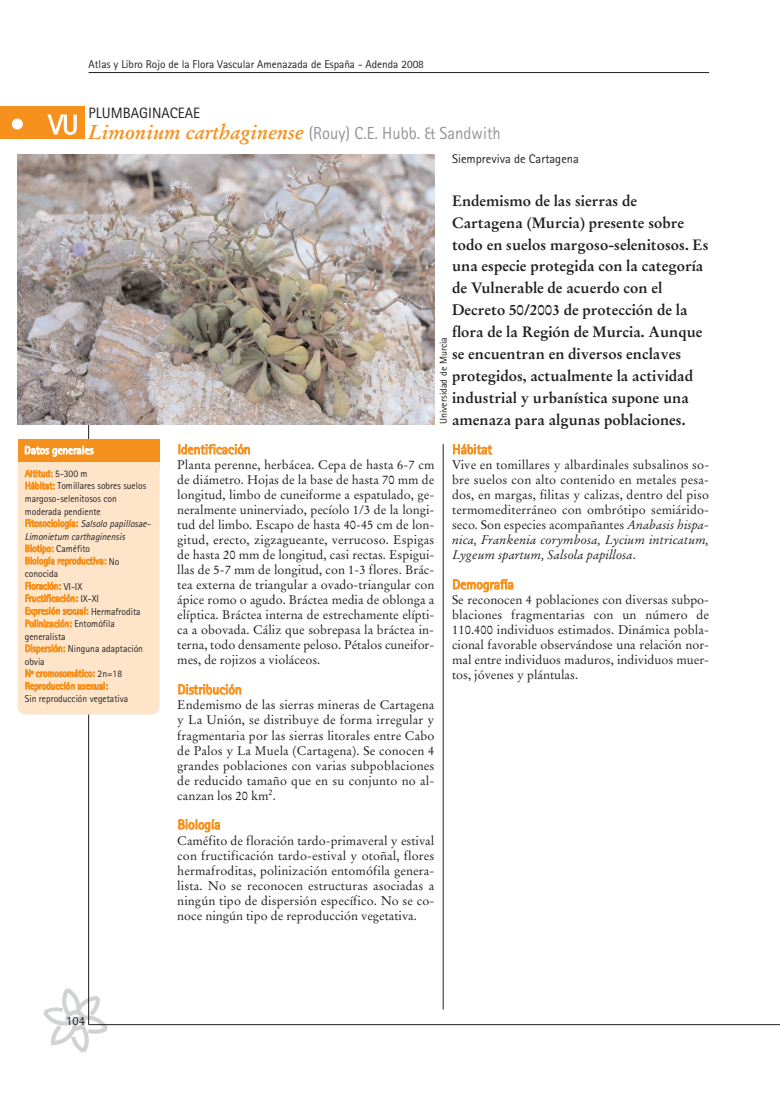
<style>
.page{position:relative;width:780px;height:1099px;background:#fff}
.page>*{position:absolute;margin:0;border:0;box-sizing:border-box;transform-origin:0 0}
.t1{font:27.5px "Rotis Sans Serif";color:#fff}
.t2{font:17.5px "Rotis Sans Serif";color:#939598;scale:.95 1}
.t3{font:700 15px/21.9px "Stempel Garamond";color:#231f20}
.t4{font:15px "Rotis Sans Serif";color:#231f20}
.t5{font:13.75px "Rotis Sans Serif";color:#f6911e}
.t6{font:12.5px/15px "Stempel Garamond";color:#231f20;text-align:justify}
.t7{font:12.5px "Rotis Sans Serif";color:#231f20}
.t8{font:11.25px "Rotis Sans Serif";color:#231f20}
.t9{font:11.25px "Rotis Sans Serif";color:#fff}
.t10{font:10px/12.5px "Rotis Sans Serif";color:#f6911e;scale:.95 1}
.t11{font:10px "Rotis Sans Serif";color:#231f20;scale:.95 1}
.t12{font:10px "Rotis Sans Serif";color:#231f20}
.s1{font-family:"Stempel Garamond";font-weight:700;font-style:italic;font-size:20px;color:#f6911e}
.s2{color:#231f20}
.s3{font-style:italic;color:#231f20}
.s4{font-style:italic}
</style>
<div class="page">
<img style="left:44px;top:988px;width:64px;height:64px">
<hr style="left:89px;top:1024px;width:691px;height:1px;background:#231f20">
<hr style="left:88px;top:169px;width:1px;height:855px;background:#231f20">
<hr style="left:89px;top:72px;width:620px;height:1px;background:#231f20">
<div style="left:0;top:107px;width:85px;height:32px;background:#f6911e"></div>
<div style="left:18px;top:454px;width:141px;height:260px;background:#fee5ca;border-radius:8px"></div>
<img style="left:18px;top:154px;width:416px;height:270px">
<div style="left:18px;top:439px;width:141px;height:24px;background:#f6911e"></div>
<div style="left:18px;top:462px;width:141px;height:7px;background:#fee5ca"></div>
<hr style="left:443px;top:444px;width:1px;height:565px;background:#231f20">
<p class="t8" style="left:89px;top:60px;width:337px">Atlas y Libro Rojo de la Flora Vascular Amenazada de España - Adenda 2008</p>
<h1 class="t1" style="left:11px;top:115px;width:69px">• VU</h1>
<p class="t4" style="left:89px;top:108px;width:113px">PLUMBAGINACEAE</p>
<h2 class="t2" style="left:89px;top:127px;width:435px"><span class="s1">Limonium carthaginense</span> (Rouy) C.E. Hubb. &amp; Sandwith</h2>
<p class="t7" style="left:452px;top:154px;width:128px">Siempreviva de Cartagena</p>
<p class="t3" style="left:452px;top:191px;width:258px">Endemismo de las sierras de Cartagena (Murcia) presente sobre todo en suelos margoso-selenitosos. Es una especie protegida con la categoría de Vulnerable de acuerdo con el Decreto 50/2003 de protección de la flora de la Región de Murcia. Aunque se encuentran en diversos enclaves protegidos, actualmente la actividad industrial y urbanística supone una amenaza para algunas poblaciones.</p>
<p class="t12" style="left:440px;top:424px;width:89px;rotate:-90deg">Universidad de Murcia</p>
<p class="t9" style="left:24px;top:446px;width:71px">Datos generales</p>
<p class="t10" style="left:25px;top:468px;width:136px">Altitud: <span class="s2">5-300 m<br></span>Hábitat: <span class="s2">Tomillares sobres suelos margoso-selenitosos con moderada pendiente<br></span>Fi toso c i o l og ía : <span class="s3">Salsolo papillosae-<br>Limonietum carthaginensis<br></span>Biotipo: <span class="s2">Caméfito<br></span>Biología reproductiva: <span class="s2">No conocida<br></span>Floración: <span class="s2">VI-IX<br></span>Fructificación: <span class="s2">IX-XI<br></span>Expresión sexual: <span class="s2">Hermafrodita<br></span>Polinización: <span class="s2">Entomófila generalista<br></span>Dispersión: <span class="s2">Ninguna adaptación obvia<br></span>Nº cromosomático: <span class="s2">2n=18<br></span>Reproducción asexual:</p>
<p class="t11" style="left:25px;top:695px;width:110px">Sin reproducción vegetativa</p>
<p class="t5" style="left:178px;top:444px;width:74px">Identificación</p>
<p class="t6" style="left:177px;top:458px;width:259px">Planta perenne, herbácea. Cepa de hasta 6-7 cm de diámetro. Hojas de la base de hasta 70 mm de longitud, limbo de cuneiforme a espatulado, ge&shy;neralmente uninerviado, pecíolo 1/3 de la longi&shy;tud del limbo. Escapo de hasta 40-45 cm de lon&shy;gitud, erecto, zigzagueante, verrucoso. Espigas de hasta 20 mm de longitud, casi rectas. Espigui&shy;llas de 5-7 mm de longitud, con 1-3 flores. Brác&shy;tea externa de triangular a ovado-triangular con ápice romo o agudo. Bráctea media de oblonga a elíptica. Bráctea interna de estrechamente elípti&shy;ca a obovada. Cáliz que sobrepasa la bráctea in&shy;terna, todo densamente peloso. Pétalos cuneifor&shy;mes, de rojizos a violáceos.</p>
<p class="t5" style="left:178px;top:684px;width:66px">Distribución</p>
<p class="t6" style="left:177px;top:698px;width:259px">Endemismo de las sierras mineras de Cartagena y La Unión, se distribuye de forma irregular y fragmentaria por las sierras litorales entre Cabo de Palos y La Muela (Cartagena). Se conocen 4 grandes poblaciones con varias subpoblaciones de reducido tamaño que en su conjunto no al&shy;canzan los 20 km<sup>2</sup>.</p>
<p class="t5" style="left:178px;top:819px;width:44px">Biología</p>
<p class="t6" style="left:177px;top:833px;width:259px">Caméfito de floración tardo-primaveral y estival con fructificación tardo-estival y otoñal, flores hermafroditas, polinización entomófila genera&shy;lista. No se reconocen estructuras asociadas a ningún tipo de dispersión específico. No se co&shy;noce ningún tipo de reproducción vegetativa.</p>
<p class="t5" style="left:452px;top:444px;width:41px">Hábitat</p>
<p class="t6" style="left:452px;top:458px;width:259px">Vive en tomillares y albardinales subsalinos so&shy;bre suelos con alto contenido en metales pesa&shy;dos, en margas, filitas y calizas, dentro del piso termomediterráneo con ombrótipo semiárido&shy;seco. Son especies acompañantes <span class="s4">Anabasis hispa&shy;nica, Frankenia corymbosa, Lycium intricatum, Lygeum spartum, Salsola papillosa</span>.</p>
<p class="t5" style="left:452px;top:579px;width:63px">Demografía</p>
<p class="t6" style="left:452px;top:593px;width:258px">Se reconocen 4 poblaciones con diversas subpo&shy;blaciones fragmentarias con un número de 110.400 individuos estimados. Dinámica pobla&shy;cional favorable observándose una relación nor&shy;mal entre individuos maduros, individuos muer&shy;tos, jóvenes y plántulas.</p>
<p class="t7" style="left:66px;top:1015px;width:20px">104</p>
</div>
